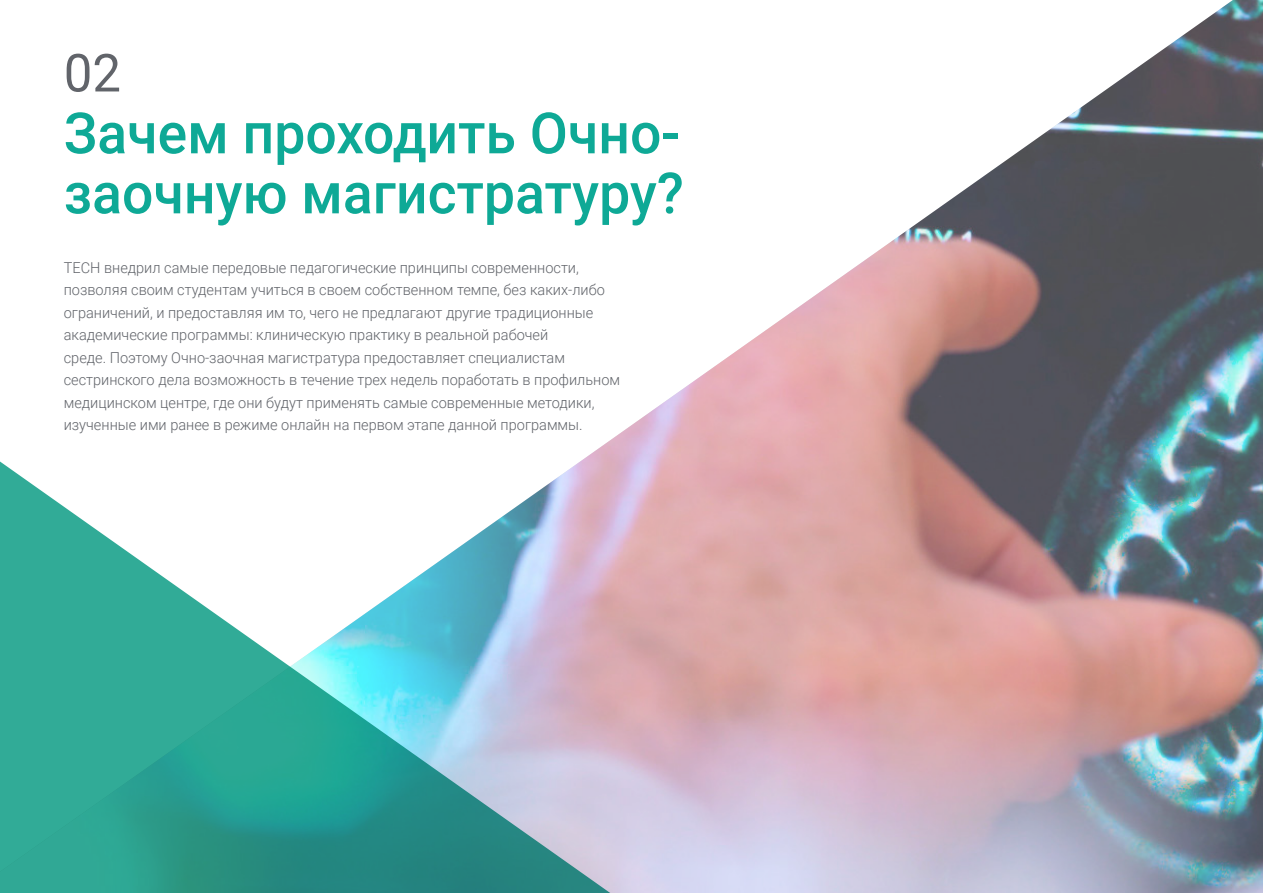
<style>
.page{position:relative;width:1263px;height:893px;background:#fff}
.page>*{position:absolute;margin:0;border:0;box-sizing:border-box;transform-origin:0 0}
.t1{font:500 57px/60px "Roboto";color:#0ea996}
.t2{font:52.5px "Roboto";color:#61646a}
.t3{font:300 15px/22.5px "Roboto";color:#61646a}
</style>
<div class="page">
<img style="left:602px;top:0;width:661px;height:893px">
<svg style="left:0;top:446px;width:640px;height:447px"></svg>
<h2 class="t2" style="left:64px;top:36px;width:59px">02</h2>
<h1 class="t1" style="left:64px;top:101px;width:621px">Зачем проходить Очно&shy;заочную магистратуру?</h1>
<p class="t3" style="left:64px;top:255px;width:558px">TECH внедрил самые передовые педагогические принципы современности, позволяя своим студентам учиться в своем собственном темпе, без каких-либо ограничений, и предоставляя им то, чего не предлагают другие традиционные академические программы: клиническую практику в реальной рабочей<br>среде. Поэтому Очно-заочная магистратура предоставляет специалистам сестринского дела возможность в течение трех недель поработать в профильном медицинском центре, где они будут применять самые современные методики, изученные ими ранее в режиме онлайн на первом этапе данной программы.</p>
</div>
